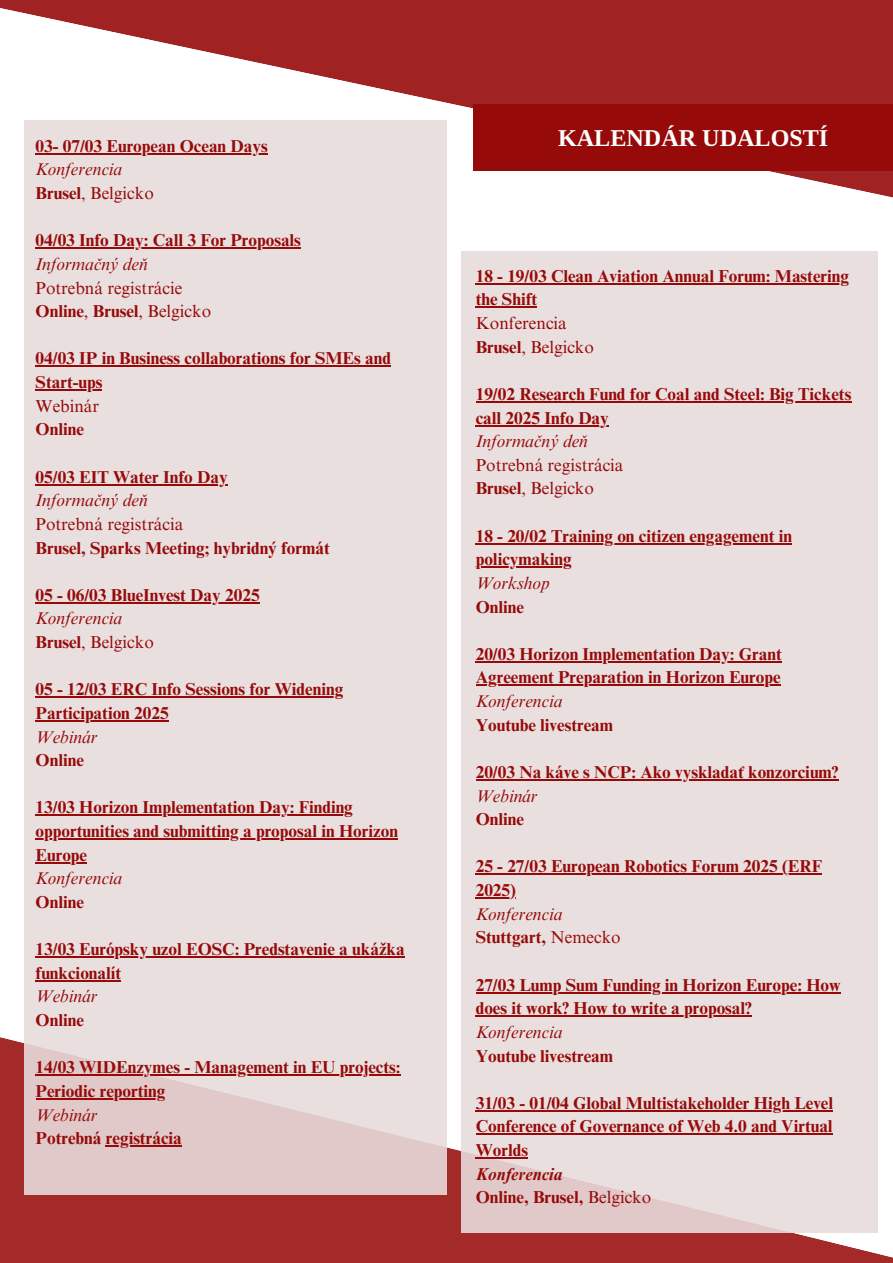
<style>
.page{position:relative;width:893px;height:1263px;background:#fff}
.page>*{position:absolute;margin:0;border:0;box-sizing:border-box;transform-origin:0 0}
.t1{font:700 24.15px "Libra Serif Modern";color:#fff}
.t2{font:700 17.25px/23.6px "Times NRMT Pro";color:#960a0a}
.t3{font:17.25px "Times NRMT Pro";color:#960a0a}
.t4{font:italic 17.25px/23.6px "Times NRMT Pro";color:#960a0a}
.t5{font:italic 700 17.25px "Times NRMT Pro";color:#960a0a}
.s1{font-weight:700}
.s2{font-weight:400}
.s3{font-weight:400;font-style:italic}
.s4{font-weight:700;font-style:normal}
</style>
<div class="page">
<svg style="left:0;top:971px;width:893px;height:292px;fill:#a42a2a"></svg>
<svg style="left:0;top:0;width:893px;height:230px;fill:#a02222"></svg>
<div style="left:461px;top:251px;width:417px;height:981px;background:#e8dcdc"></div>
<hr style="left:476px;top:283px;width:373px;height:2px;background:#960a0a">
<hr style="left:476px;top:306px;width:61px;height:2px;background:#960a0a">
<hr style="left:476px;top:401px;width:375px;height:2px;background:#960a0a">
<hr style="left:476px;top:425px;width:133px;height:1px;background:#960a0a">
<hr style="left:476px;top:543px;width:316px;height:1px;background:#960a0a">
<hr style="left:476px;top:566px;width:96px;height:2px;background:#960a0a">
<hr style="left:476px;top:661px;width:305px;height:2px;background:#960a0a">
<hr style="left:476px;top:684px;width:304px;height:2px;background:#960a0a">
<hr style="left:476px;top:779px;width:362px;height:2px;background:#960a0a">
<hr style="left:476px;top:873px;width:346px;height:2px;background:#960a0a">
<hr style="left:476px;top:897px;width:40px;height:2px;background:#960a0a">
<hr style="left:476px;top:992px;width:364px;height:1px;background:#960a0a">
<hr style="left:476px;top:1015px;width:276px;height:2px;background:#960a0a">
<hr style="left:476px;top:1110px;width:357px;height:1px;background:#960a0a">
<hr style="left:476px;top:1133px;width:356px;height:2px;background:#960a0a">
<hr style="left:476px;top:1157px;width:52px;height:2px;background:#960a0a">
<div style="left:24px;top:121px;width:422px;height:1073px;background:#e8dcdc"></div>
<hr style="left:36px;top:153px;width:232px;height:2px;background:#960a0a">
<hr style="left:36px;top:247px;width:265px;height:2px;background:#960a0a">
<hr style="left:36px;top:366px;width:355px;height:1px;background:#960a0a">
<hr style="left:36px;top:389px;width:66px;height:2px;background:#960a0a">
<hr style="left:36px;top:484px;width:192px;height:1px;background:#960a0a">
<hr style="left:36px;top:602px;width:224px;height:1px;background:#960a0a">
<hr style="left:36px;top:696px;width:307px;height:2px;background:#960a0a">
<hr style="left:36px;top:720px;width:133px;height:2px;background:#960a0a">
<hr style="left:36px;top:814px;width:317px;height:2px;background:#960a0a">
<hr style="left:36px;top:838px;width:362px;height:2px;background:#960a0a">
<hr style="left:36px;top:862px;width:51px;height:1px;background:#960a0a">
<hr style="left:36px;top:956px;width:369px;height:2px;background:#960a0a">
<hr style="left:36px;top:980px;width:85px;height:1px;background:#960a0a">
<hr style="left:36px;top:1074px;width:364px;height:2px;background:#960a0a">
<hr style="left:36px;top:1098px;width:129px;height:2px;background:#960a0a">
<hr style="left:106px;top:1145px;width:76px;height:2px;background:#960a0a">
<div style="left:473px;top:104px;width:420px;height:67px;background:#960a0a"></div>
<p class="t2" style="left:36px;top:136px;width:234px">03- 07/03 European Ocean Days</p>
<p class="t4" style="left:36px;top:160px;width:88px">Konferencia</p>
<p class="t3" style="left:36px;top:187px;width:120px"><span class="s1">Brusel</span>, Belgicko</p>
<p class="t2" style="left:36px;top:231px;width:267px">04/03 Info Day: Call 3 For Proposals</p>
<p class="t4" style="left:36px;top:254px;width:114px">Informačný deň</p>
<p class="t3" style="left:36px;top:281px;width:148px">Potrebná registrácie</p>
<p class="t2" style="left:36px;top:302px;width:177px">Online<span class="s2">,</span> Brusel<span class="s2">, Belgicko</span></p>
<p class="t2" style="left:36px;top:349px;width:357px">04/03 IP in Business collaborations for SMEs and</p>
<p class="t2" style="left:36px;top:373px;width:68px">Start-ups<br><span class="s2">Webinár</span></p>
<p class="t2" style="left:36px;top:420px;width:50px">Online</p>
<p class="t2" style="left:36px;top:467px;width:194px">05/03 EIT Water Info Day</p>
<p class="t4" style="left:36px;top:491px;width:114px">Informačný deň</p>
<p class="t3" style="left:36px;top:517px;width:149px">Potrebná registrácia</p>
<p class="t2" style="left:36px;top:538px;width:296px">Brusel, Sparks Meeting; hybridný formát</p>
<p class="t2" style="left:36px;top:585px;width:226px">05 - 06/03 BlueInvest Day 2025</p>
<p class="t4" style="left:36px;top:609px;width:88px">Konferencia</p>
<p class="t3" style="left:36px;top:636px;width:120px"><span class="s1">Brusel</span>, Belgicko</p>
<p class="t2" style="left:36px;top:680px;width:309px">05 - 12/03 ERC Info Sessions for Widening</p>
<p class="t2" style="left:36px;top:703px;width:135px">Participation 2025<br><span class="s3">Webinár</span></p>
<p class="t2" style="left:36px;top:751px;width:50px">Online</p>
<p class="t2" style="left:36px;top:798px;width:319px">13/03 Horizon Implementation Day: Finding</p>
<p class="t2" style="left:36px;top:821px;width:364px">opportunities and submitting a proposal in Horizon</p>
<p class="t2" style="left:36px;top:845px;width:88px">Europe<br><span class="s3">Konferencia<br></span>Online</p>
<p class="t2" style="left:36px;top:940px;width:370px">13/03 Európsky uzol EOSC: Predstavenie a ukážka funkcionalít</p>
<p class="t4" style="left:36px;top:987px;width:63px">Webinár</p>
<p class="t2" style="left:36px;top:1010px;width:50px">Online</p>
<p class="t2" style="left:36px;top:1058px;width:366px">14/03 WIDEnzymes - Management in EU projects:</p>
<p class="t2" style="left:36px;top:1081px;width:131px">Periodic reporting<br><span class="s3">Webinár</span></p>
<p class="t2" style="left:36px;top:1129px;width:148px">Potrebná registrácia</p>
<p class="t1" style="left:558px;top:124px;width:272px">KALENDÁR UDALOSTÍ</p>
<h1 class="t2" style="left:476px;top:266px;width:375px">18 - 19/03 Clean Aviation Annual Forum: Mastering the Shift</h1>
<p class="t3" style="left:476px;top:317px;width:93px">Konferencia</p>
<p class="t3" style="left:476px;top:340px;width:120px"><span class="s1">Brusel</span>, Belgicko</p>
<p class="t2" style="left:476px;top:384px;width:377px">19/02 Research Fund for Coal and Steel: Big Tickets</p>
<p class="t2" style="left:476px;top:408px;width:135px">call 2025 Info Day<br><span class="s3">Informačný deň</span></p>
<p class="t3" style="left:476px;top:458px;width:149px">Potrebná registrácia</p>
<p class="t3" style="left:476px;top:482px;width:120px"><span class="s1">Brusel</span>, Belgicko</p>
<p class="t2" style="left:476px;top:526px;width:318px">18 - 20/02 Training on citizen engagement in</p>
<p class="t2" style="left:476px;top:550px;width:98px">policymaking<br><span class="s3">Workshop</span></p>
<p class="t2" style="left:476px;top:597px;width:50px">Online</p>
<p class="t2" style="left:476px;top:644px;width:307px">20/03 Horizon Implementation Day: Grant</p>
<p class="t2" style="left:476px;top:668px;width:306px">Agreement Preparation in Horizon Europe<br><span class="s3">Konferencia</span></p>
<p class="t2" style="left:476px;top:715px;width:139px">Youtube livestream</p>
<p class="t2" style="left:476px;top:762px;width:364px">20/03 Na káve s NCP: Ako vyskladať konzorcium?</p>
<p class="t4" style="left:476px;top:786px;width:63px">Webinár</p>
<p class="t2" style="left:476px;top:810px;width:50px">Online</p>
<p class="t2" style="left:476px;top:857px;width:348px">25 - 27/03 European Robotics Forum 2025 (ERF</p>
<p class="t4" style="left:476px;top:880px;width:88px"><span class="s4">2025)<br></span>Konferencia</p>
<p class="t2" style="left:476px;top:928px;width:146px">Stuttgart, <span class="s2">Nemecko</span></p>
<p class="t2" style="left:476px;top:975px;width:366px">27/03 Lump Sum Funding in Horizon Europe: How</p>
<p class="t2" style="left:476px;top:999px;width:278px">does it work? How to write a proposal?<br><span class="s3">Konferencia</span></p>
<p class="t2" style="left:476px;top:1046px;width:139px">Youtube livestream</p>
<p class="t2" style="left:476px;top:1093px;width:359px;text-align:justify">31/03 - 01/04 Global Multistakeholder High Level Conference of Governance of Web 4.0 and Virtual Worlds</p>
<p class="t5" style="left:476px;top:1167px;width:88px">Konferencia</p>
<p class="t2" style="left:476px;top:1188px;width:177px">Online, Brusel, <span class="s2">Belgicko</span></p>
</div>
